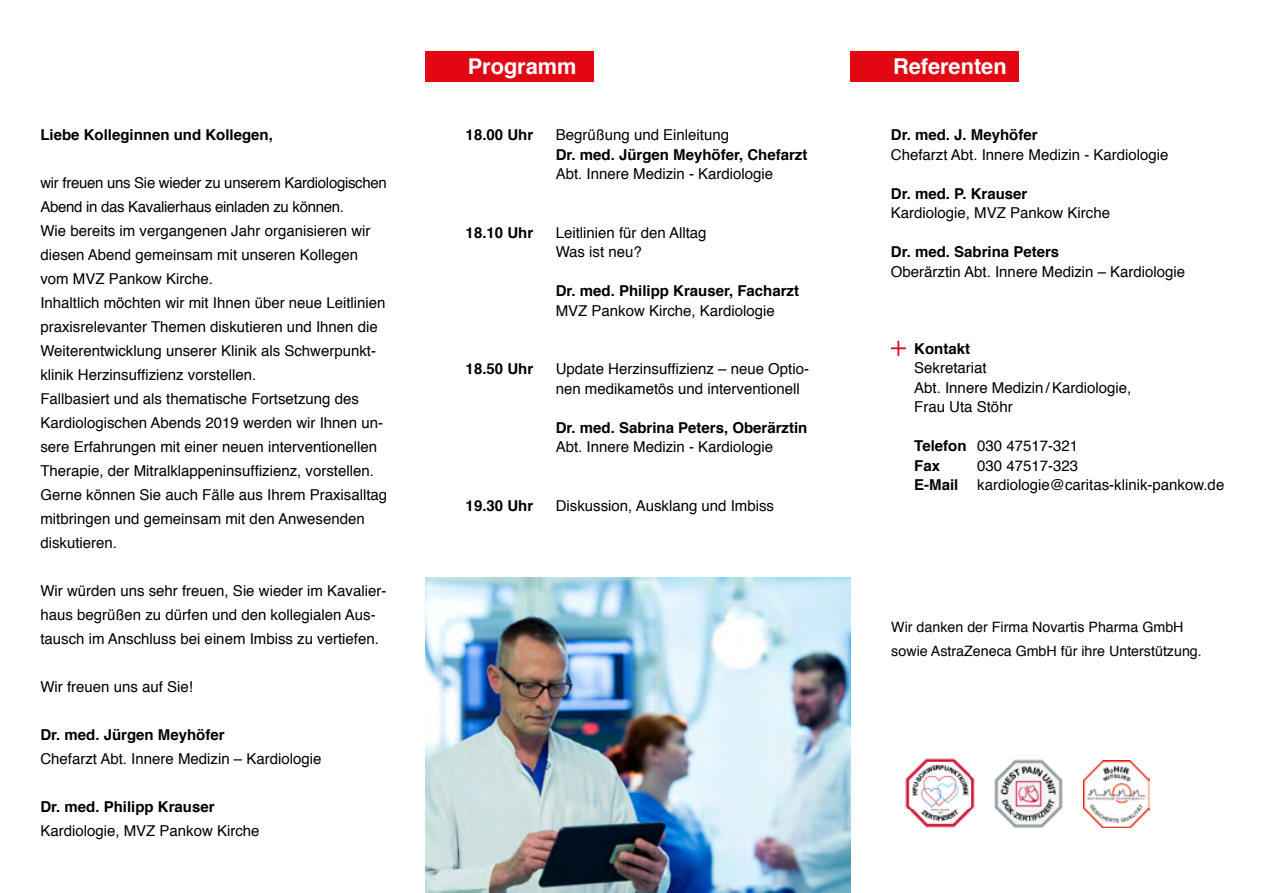
<style>
.page{position:relative;width:1263px;height:893px;background:#fff}
.page>*{position:absolute;margin:0;border:0;box-sizing:border-box;transform-origin:0 0}
.t1{font:700 21.75px "Helvetica";color:#fff}
.t2{font:15px/24px "Helvetica";color:#000}
.t3{font:700 15px "Helvetica";color:#000}
.t4{font:14.25px/24px "Helvetica";color:#000}
.s1{font-weight:700}
</style>
<div class="page">
<div style="left:425px;top:51px;width:169px;height:31px;background:#e30613"></div>
<div style="left:850px;top:51px;width:169px;height:31px;background:#e30613"></div>
<img style="left:905px;top:758px;width:70px;height:70px">
<img style="left:994px;top:759px;width:69px;height:69px">
<img style="left:1083px;top:761px;width:67px;height:66px">
<svg style="left:891px;top:341px;width:15px;height:15px"></svg>
<img style="left:425px;top:578px;width:425px;height:315px">
<p class="t3" style="left:40px;top:123px;width:234px">Liebe Kolleginnen und Kollegen,</p>
<p class="t2" style="left:40px;top:171px;width:348px">wir freuen uns Sie wieder zu unserem Kardiologischen Abend in das Kavalierhaus einladen zu können.<br>Wie bereits im vergangenen Jahr organisieren wir diesen Abend gemeinsam mit unseren Kollegen vom MVZ Pankow Kirche.<br>Inhaltlich möchten wir mit Ihnen über neue Leitlinien praxisrelevanter Themen diskutieren und Ihnen die Weiterentwicklung unserer Klinik als Schwerpunkt&shy;klinik Herzinsuffizienz vorstellen.<br>Fallbasiert und als thematische Fortsetzung des Kardiologischen Abends 2019 werden wir Ihnen un&shy;sere Erfahrungen mit einer neuen interventionellen Therapie, der Mitralklappeninsuffizienz, vorstellen.<br>Gerne können Sie auch Fälle aus Ihrem Praxisalltag mitbringen und gemeinsam mit den Anwesenden diskutieren.</p>
<p class="t2" style="left:40px;top:579px;width:347px">Wir würden uns sehr freuen, Sie wieder im Kavalier&shy;haus begrüßen zu dürfen und den kollegialen Aus&shy;tausch im Anschluss bei einem Imbiss zu vertiefen.</p>
<p class="t2" style="left:40px;top:675px;width:154px">Wir freuen uns auf Sie!</p>
<p class="t3" style="left:40px;top:723px;width:186px">Dr. med. Jürgen Meyhöfer</p>
<p class="t2" style="left:40px;top:747px;width:282px">Chefarzt Abt. Innere Medizin – Kardiologie</p>
<p class="t3" style="left:40px;top:795px;width:176px">Dr. med. Philipp Krauser</p>
<p class="t2" style="left:40px;top:819px;width:221px">Kardiologie, MVZ Pankow Kirche</p>
<h1 class="t1" style="left:468px;top:49px;width:110px">Programm</h1>
<h1 class="t1" style="left:893px;top:49px;width:115px">Referenten</h1>
<p class="t3" style="left:466px;top:123px;width:69px">18.00 Uhr</p>
<p class="t2" style="left:556px;top:123px;width:175px">Begrüßung und Einleitung</p>
<p class="t3" style="left:556px;top:142px;width:253px">Dr. med. Jürgen Meyhöfer, Chefarzt</p>
<p class="t2" style="left:556px;top:162px;width:219px">Abt. Innere Medizin - Kardiologie</p>
<p class="t3" style="left:466px;top:220px;width:69px">18.10 Uhr</p>
<p class="t2" style="left:556px;top:223px;width:152px;line-height:19.5px">Leitlinien für den Alltag<br>Was ist neu?</p>
<p class="t3" style="left:556px;top:279px;width:245px">Dr. med. Philipp Krauser, Facharzt</p>
<p class="t2" style="left:556px;top:299px;width:221px">MVZ Pankow Kirche, Kardiologie</p>
<p class="t3" style="left:466px;top:357px;width:69px">18.50 Uhr</p>
<p class="t2" style="left:556px;top:360px;width:255px;line-height:19.5px">Update Herzinsuffizienz – neue Optio&shy;nen medikametös und interventionell</p>
<p class="t3" style="left:556px;top:415px;width:253px">Dr. med. Sabrina Peters, Oberärztin</p>
<p class="t2" style="left:556px;top:435px;width:219px">Abt. Innere Medizin - Kardiologie</p>
<p class="t3" style="left:466px;top:493px;width:69px">19.30 Uhr</p>
<p class="t2" style="left:556px;top:494px;width:220px">Diskussion, Ausklang und Imbiss</p>
<p class="t3" style="left:891px;top:123px;width:148px">Dr. med. J. Meyhöfer</p>
<p class="t2" style="left:891px;top:143px;width:279px">Chefarzt Abt. Innere Medizin - Kardiologie</p>
<p class="t3" style="left:891px;top:181px;width:138px">Dr. med. P. Krauser</p>
<p class="t2" style="left:891px;top:201px;width:221px">Kardiologie, MVZ Pankow Kirche</p>
<p class="t3" style="left:891px;top:240px;width:170px">Dr. med. Sabrina Peters</p>
<p class="t2" style="left:891px;top:260px;width:296px">Oberärztin Abt. Innere Medizin – Kardiologie</p>
<p class="t3" style="left:914px;top:336px;width:57px">Kontakt</p>
<p class="t2" style="left:914px;top:359px;width:219px;line-height:19.5px">Sekretariat<br>Abt. Innere Medizin / Kardiologie,<br>Frau Uta Stöhr</p>
<p class="t2" style="left:914px;top:437px;width:165px;line-height:19.5px"><span class="s1">Telefon</span> 030 47517-321<br><span class="s1">Fax</span></p>
<p class="t2" style="left:977px;top:454px;width:102px">030 47517-323</p>
<p class="t3" style="left:914px;top:473px;width:46px">E-Mail</p>
<p class="t2" style="left:977px;top:473px;width:249px">kardiologie@caritas-klinik-pankow.de</p>
<p class="t4" style="left:891px;top:615px;width:312px">Wir danken der Firma Novartis Pharma GmbH sowie AstraZeneca GmbH für ihre Unterstützung.</p>
</div>
